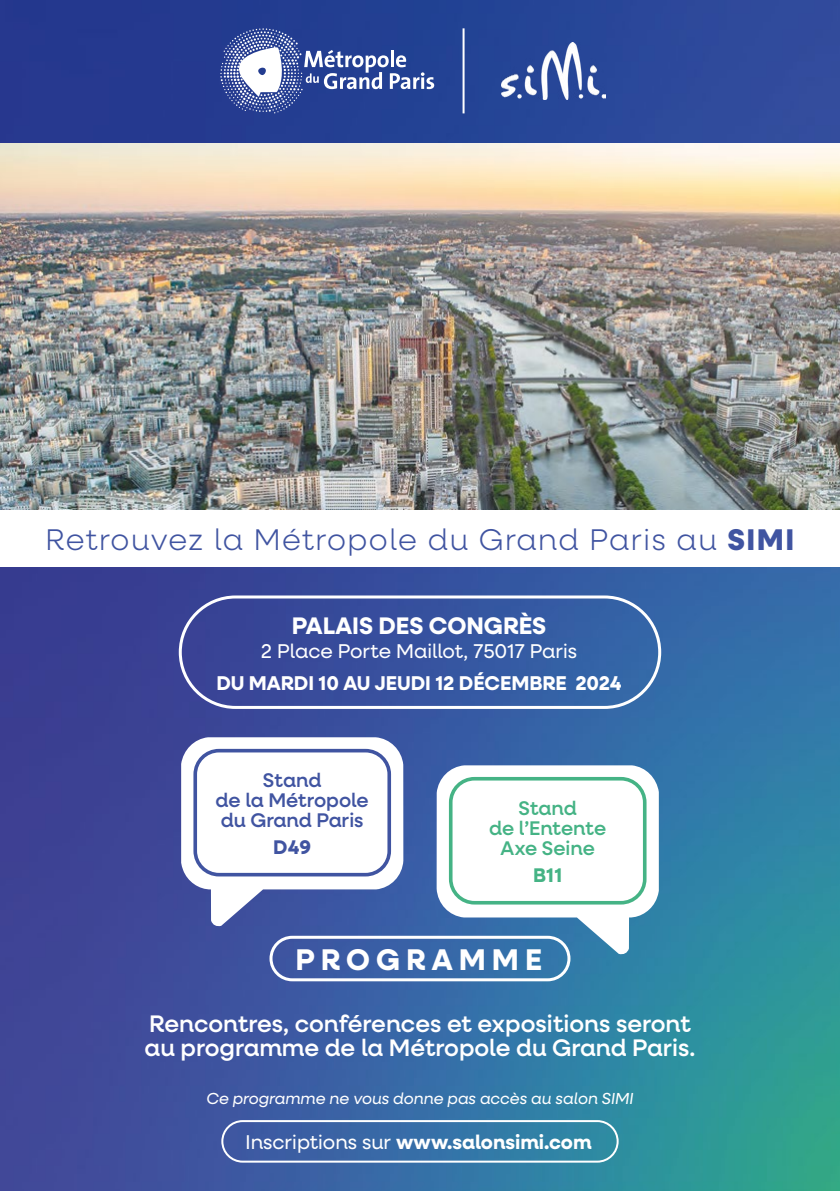
<style>
.page{position:relative;width:840px;height:1191px;background:#fff}
.page>*{position:absolute;margin:0;border:0;box-sizing:border-box;transform-origin:0 0}
.t1{font:300 30px "Neulis Neue";letter-spacing:.05em;color:#4054a1}
.t2{font:700 30px "Neulis Neue";letter-spacing:.2em;color:#fff}
.t3{font:500 24px/24px "Neulis Neue";color:#fff}
.t4{font:700 24px "Neulis Neue";color:#fff}
.t5{font:700 20px "Neulis Neue";color:#fff}
.t6{font:20px "Neulis Neue";color:#fff}
.t7{font:500 19.8px/19.8px "Neulis Neue";color:#4054a1;text-align:center}
.t8{font:500 19.8px/19.8px "Neulis Neue";color:#45b385;text-align:center}
.t9{font:700 19.8px "Neulis Neue";color:#4054a1}
.t10{font:700 19.8px "Neulis Neue";color:#45b385}
.t11{font:italic 16px "Neulis Neue";color:#fff}
.s1{font-weight:800}
.s2{font-weight:400}
</style>
<div class="page">
<img style="left:0;top:0;width:839px;height:1191px">
<img style="left:0;top:143px;width:839px;height:367px">
<div style="left:269px;top:935px;width:301px;height:46px;border:3px solid #fff;border-radius:21px"></div>
<div style="left:179px;top:595px;width:481px;height:114px;border:3px solid #fff;border-radius:55px"></div>
<div style="left:221px;top:1120px;width:397px;height:42px;border:2px solid #fff;border-radius:20px"></div>
<svg style="left:181px;top:737px;width:222px;height:190px"></svg>
<svg style="left:436px;top:765px;width:222px;height:190px"></svg>
<div style="left:193px;top:749px;width:198px;height:127px;border:4px solid #4054a1;border-radius:24px"></div>
<div style="left:448px;top:777px;width:198px;height:127px;border:4px solid #45b385;border-radius:24px"></div>
<img style="left:501px;top:43px;width:104px;height:56px">
<svg style="left:220px;top:28px;width:214px;height:85px"></svg>
<hr style="left:462px;top:28px;width:2px;height:85px;background:#fff">
<div style="left:0;top:510px;width:839px;height:57px;background:#fff"></div>
<p class="t1" style="left:45px;top:520px;width:750px">Retrouvez la Métropole du Grand Paris au <span class="s1">SIMI</span></p>
<p class="t4" style="left:292px;top:608px;width:256px">PALAIS DES CONGRÈS</p>
<p class="t6" style="left:261px;top:637px;width:317px">2 Place Porte Maillot, 75017 Paris</p>
<p class="t5" style="left:216px;top:668px;width:406px">DU MARDI 10 AU JEUDI 12 DÉCEMBRE 2024</p>
<p class="t7" style="left:215px;top:769px;width:155px">Stand<br>de la Métropole du Grand Paris</p>
<p class="t9" style="left:273px;top:832px;width:39px">D49</p>
<p class="t8" style="left:489px;top:797px;width:118px">Stand<br>de l’Entente<br>Axe Seine</p>
<p class="t10" style="left:533px;top:860px;width:30px">B11</p>
<p class="t2" style="left:295px;top:938px;width:248px">PROGRAMME</p>
<p class="t3" style="left:144px;top:1011px;width:552px">Rencontres, conférences et expositions seront au programme de la Métropole du Grand Paris.</p>
<p class="t11" style="left:206px;top:1087px;width:428px">Ce programme ne vous donne pas accès au salon SIMI</p>
<p class="t5" style="left:245px;top:1128px;width:347px"><span class="s2">Inscriptions sur</span> www.salonsimi.com</p>
</div>
